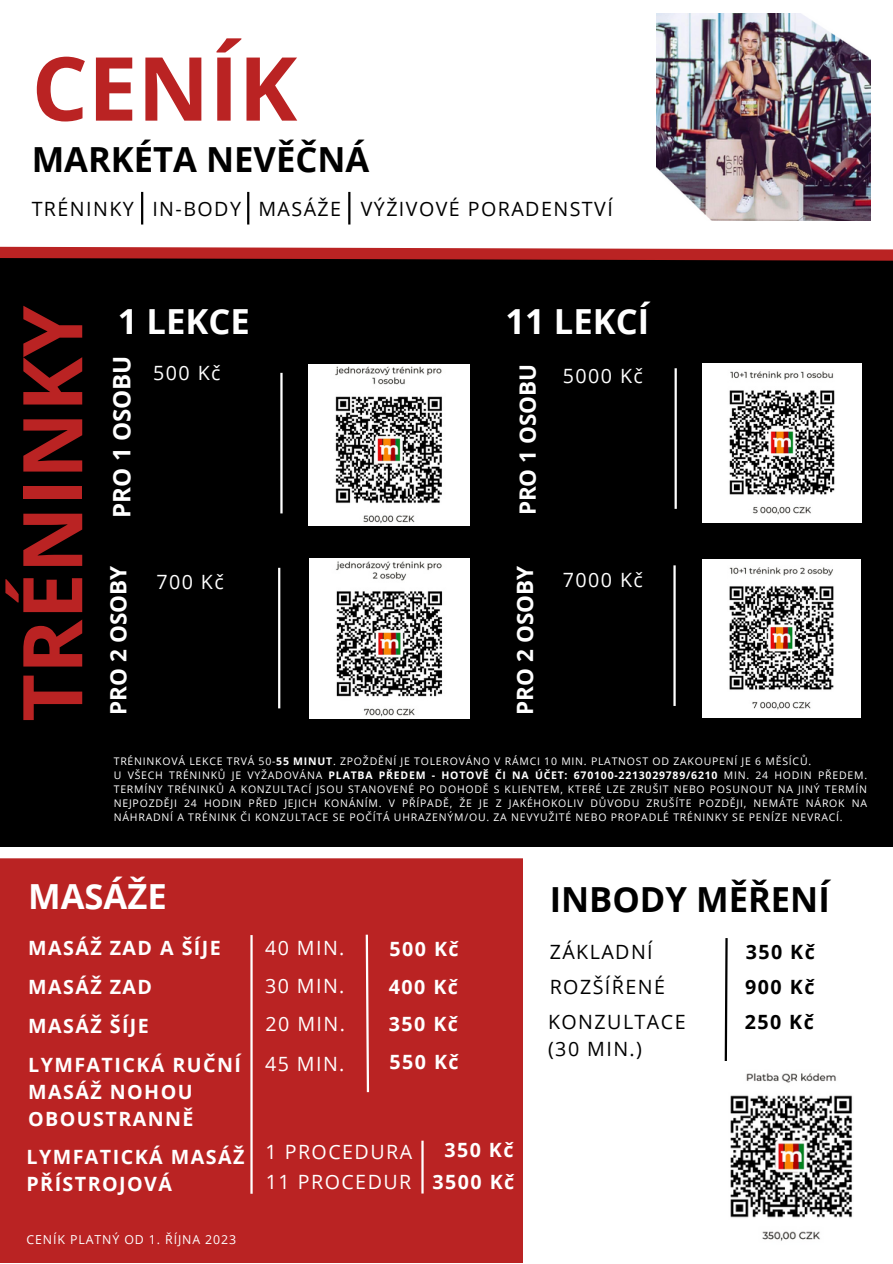
<style>
.page{position:relative;width:893px;height:1264px;background:#fff}
.page>*{position:absolute;margin:0;border:0;box-sizing:border-box;transform-origin:0 0}
.t1{font:700 88.35px "Open Sans";color:#ba2323}
.t2{font:700 82.5px "Open Sans";color:#ba2323}
.t3{font:700 34.5px "Open Sans";color:#000}
.t4{font:700 34.5px "Open Sans";color:#fff}
.t5{font:700 24px "Open Sans";color:#fff}
.t6{font:700 22.5px "Open Sans";color:#fff}
.t7{font:700 19.65px/27px "Open Sans";letter-spacing:.075em;color:#fff}
.t8{font:19.65px "Open Sans";letter-spacing:.075em;color:#000}
.t9{font:19.65px "Open Sans";letter-spacing:.075em;color:#fff}
.t10{font:700 19.65px "Open Sans";letter-spacing:.075em;color:#000}
.t11{font:12.3px "Open Sans";letter-spacing:.075em;color:#fff}
.t12{font:10.5px/14px "Open Sans";letter-spacing:.075em;color:#fff;text-align:justify}
.s1{font-weight:700}
</style>
<div class="page">
<div style="left:0;top:252px;width:892px;height:595px;background:#000"></div>
<hr style="left:280px;top:373px;width:2px;height:140px;background:#fff">
<hr style="left:674px;top:368px;width:2px;height:141px;background:#fff">
<hr style="left:278px;top:568px;width:2px;height:140px;background:#fff">
<hr style="left:673px;top:565px;width:2px;height:141px;background:#fff">
<div style="left:0;top:849px;width:523px;height:413px;background:#ba2323"></div>
<hr style="left:250px;top:935px;width:3px;height:258px;background:#fff">
<svg style="left:365px;top:934px;width:5px;height:159px"></svg>
<hr style="left:141px;top:192px;width:2px;height:32px;background:#000">
<div style="left:0;top:847px;width:892px;height:11px;background:#fff"></div>
<svg style="left:0;top:246px;width:892px;height:15px"></svg>
<hr style="left:247px;top:192px;width:2px;height:32px;background:#000">
<img style="left:656px;top:14px;width:214px;height:206px">
<hr style="left:421px;top:1140px;width:2px;height:53px;background:#fff">
<img style="left:702px;top:363px;width:159px;height:159px">
<img style="left:702px;top:560px;width:158px;height:157px">
<svg style="left:724px;top:938px;width:4px;height:123px"></svg>
<img style="left:309px;top:364px;width:161px;height:161px">
<img style="left:309px;top:558px;width:160px;height:160px">
<hr style="left:348px;top:192px;width:2px;height:32px;background:#000">
<img style="left:730px;top:1073px;width:123px;height:168px">
<p class="t1" style="left:32px;top:26px;width:267px">CENÍK</p>
<p class="t3" style="left:32px;top:135px;width:339px">MARKÉTA NEVĚČNÁ</p>
<p class="t8" style="left:32px;top:195px;width:104px">TRÉNINKY</p>
<p class="t8" style="left:152px;top:195px;width:90px">IN-BODY</p>
<p class="t8" style="left:258px;top:195px;width:84px">MASÁŽE</p>
<p class="t8" style="left:361px;top:195px;width:253px">VÝŽIVOVÉ PORADENSTVÍ</p>
<p class="t2" style="left:-6px;top:721px;width:417px;rotate:-90deg">TRÉNINKY</p>
<p class="t4" style="left:505px;top:297px;width:145px">11 LEKCÍ</p>
<p class="t4" style="left:118px;top:297px;width:133px">1 LEKCE</p>
<p class="t5" style="left:105px;top:518px;width:164px;rotate:-90deg">PRO 1 OSOBU</p>
<p class="t6" style="left:512px;top:515px;width:153px;rotate:-90deg">PRO 1 OSOBU</p>
<p class="t9" style="left:153px;top:359px;width:69px">500 Kč</p>
<p class="t9" style="left:562px;top:361px;width:82px">5000 Kč</p>
<p class="t6" style="left:102px;top:714px;width:150px;rotate:-90deg">PRO 2 OSOBY</p>
<p class="t6" style="left:509px;top:714px;width:150px;rotate:-90deg">PRO 2 OSOBY</p>
<p class="t9" style="left:156px;top:568px;width:69px">700 Kč</p>
<p class="t9" style="left:562px;top:565px;width:82px">7000 Kč</p>
<p class="t12" style="left:114px;top:753px;width:699px">TRÉNINKOVÁ LEKCE TRVÁ 50-<span class="s1">55 MINUT</span>. ZPOŽDĚNÍ JE TOLEROVÁNO V RÁMCI 10 MIN. PLATNOST OD ZAKOUPENÍ JE 6 MĚSÍCŮ.</p>
<p class="t12" style="left:114px;top:767px;width:754px">U VŠECH TRÉNINKŮ JE VYŽADOVÁNA <span class="s1">PLATBA PŘEDEM - HOTOVĚ ČI NA ÚČET: 670100-2213029789/6210</span> MIN. 24 HODIN PŘEDEM.<br>TERMÍNY TRÉNINKŮ A KONZULTACÍ JSOU STANOVENÉ PO DOHODĚ S KLIENTEM, KTERÉ LZE ZRUŠIT NEBO POSUNOUT NA JINÝ TERMÍN NEJPOZDĚJI 24 HODIN PŘED JEJICH KONÁNÍM. V PŘÍPADĚ, ŽE JE Z JAKÉHOKOLIV DŮVODU ZRUŠÍTE POZDĚJI, NEMÁTE NÁROK NA NÁHRADNÍ A TRÉNINK ČI KONZULTACE SE POČÍTÁ UHRAZENÝM/OU. ZA NEVYUŽITÉ NEBO PROPADLÉ TRÉNINKY SE PENÍZE NEVRACÍ.</p>
<p class="t4" style="left:28px;top:872px;width:140px">MASÁŽE</p>
<p class="t7" style="left:28px;top:934px;width:194px">MASÁŽ ZAD A ŠÍJE</p>
<p class="t9" style="left:265px;top:934px;width:81px">40 MIN.</p>
<p class="t7" style="left:389px;top:935px;width:71px">500 Kč</p>
<p class="t7" style="left:28px;top:973px;width:125px">MASÁŽ ZAD</p>
<p class="t7" style="left:28px;top:1011px;width:122px">MASÁŽ ŠÍJE</p>
<p class="t7" style="left:28px;top:1050px;width:214px">LYMFATICKÁ RUČNÍ<br>MASÁŽ NOHOU<br>OBOUSTRANNĚ</p>
<p class="t9" style="left:265px;top:971px;width:81px">30 MIN.</p>
<p class="t9" style="left:265px;top:1010px;width:81px">20 MIN.</p>
<p class="t9" style="left:265px;top:1049px;width:81px">45 MIN.</p>
<p class="t7" style="left:389px;top:973px;width:71px">400 Kč</p>
<p class="t7" style="left:389px;top:1010px;width:71px">350 Kč</p>
<p class="t7" style="left:389px;top:1047px;width:71px">550 Kč</p>
<p class="t7" style="left:26px;top:1142px;width:219px">LYMFATICKÁ MASÁŽ<br>PŘÍSTROJOVÁ</p>
<p class="t9" style="left:265px;top:1137px;width:148px">1 PROCEDURA</p>
<p class="t9" style="left:266px;top:1167px;width:147px">11 PROCEDUR</p>
<p class="t11" style="left:26px;top:1231px;width:211px">CENÍK PLATNÝ OD 1. ŘÍJNA 2023</p>
<p class="t7" style="left:444px;top:1135px;width:71px">350 Kč</p>
<p class="t7" style="left:432px;top:1167px;width:83px">3500 Kč</p>
<p class="t3" style="left:549px;top:875px;width:281px">INBODY MĚŘENÍ</p>
<p class="t8" style="left:549px;top:938px;width:105px">ZÁKLADNÍ</p>
<p class="t10" style="left:745px;top:938px;width:71px">350 Kč</p>
<p class="t8" style="left:549px;top:972px;width:117px">ROZŠÍŘENÉ</p>
<p class="t10" style="left:745px;top:972px;width:71px">900 Kč</p>
<p class="t8" style="left:548px;top:1007px;width:139px">KONZULTACE</p>
<p class="t10" style="left:744px;top:1007px;width:71px">250 Kč</p>
<p class="t8" style="left:548px;top:1034px;width:95px">(30 MIN.)</p>
</div>
